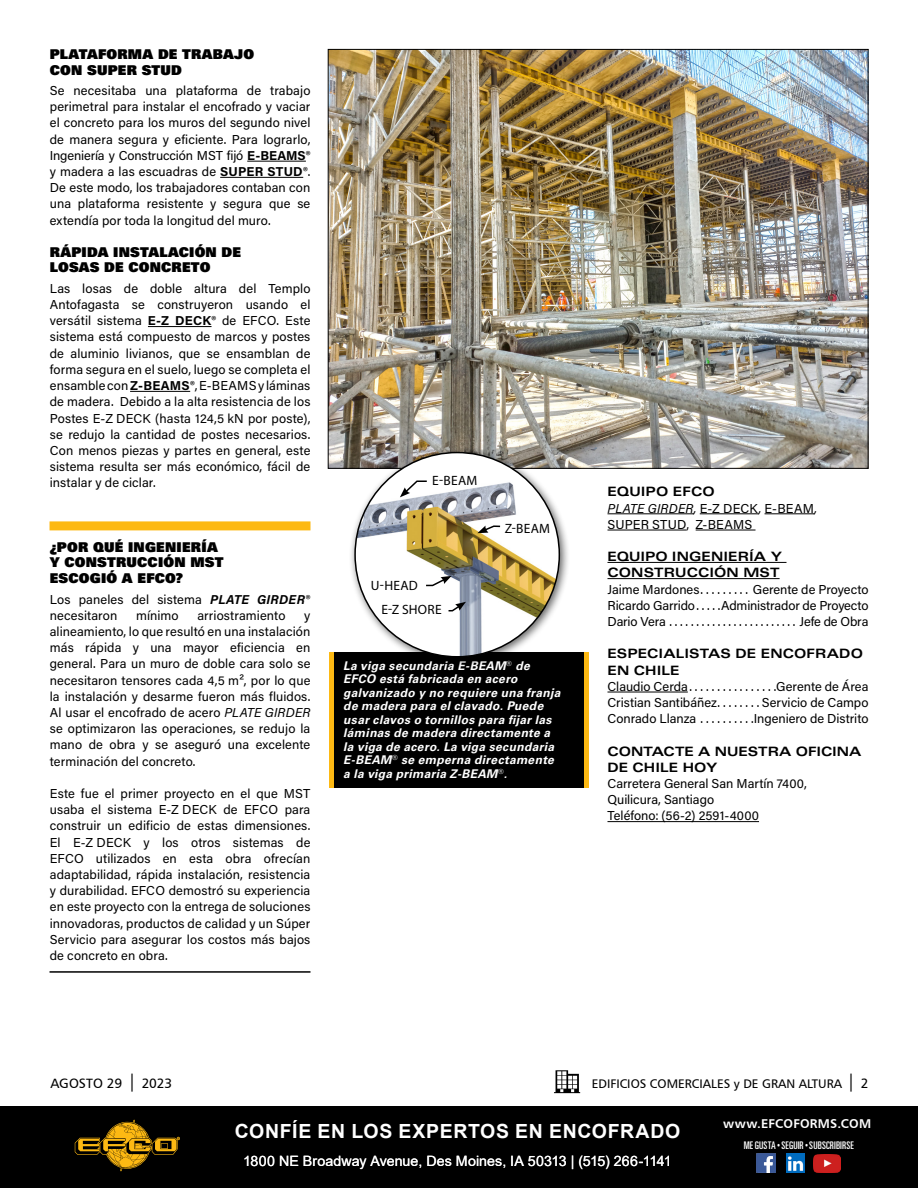
<style>
.page{position:relative;width:918px;height:1188px;background:#fff}
.page>*{position:absolute;margin:0;border:0;box-sizing:border-box;transform-origin:0 0}
.t1{font:700 19.5px "Arial";letter-spacing:.035em;color:#fff}
.t2{font:14.25px "Arial";letter-spacing:.005em;color:#fff}
.t3{font:13.5px/15.8px "Univers LT Std X Black";letter-spacing:.015em;color:#000}
.t4{font:13.5px "Myriad Pro";letter-spacing:.02em;color:#000}
.t5{font:13.5px "Humanist 777 BT Roman B";color:#000}
.t6{font:12.9px/16.2px "Acumin Pro";letter-spacing:.005em;color:#000;text-align:justify}
.t7{font:700 expanded 12.9px/16.2px "Univers LT Std";letter-spacing:.005em;color:#000}
.t8{font:12.9px "Acumin Pro";letter-spacing:-.015em;color:#000}
.t9{font:12.75px "Humanist 777 BT Bold B";letter-spacing:.015em;color:#fff}
.t10{font:12.45px "Humanist 777 BT Roman B";color:#000}
.t11{font:italic 700 12px/13.5px "Univers LT Std";letter-spacing:.03em;color:#fff}
.t12{font:ultra-condensed 10.5px "Univers LT Std";letter-spacing:.015em;color:#fff}
.s1{font-weight:700}
.s2{font-weight:700;font-style:italic}
.s3{font-style:italic}
.s4{font-family:"Arial Narrow";font-stretch:normal}
</style>
<div class="page">
<div style="left:0;top:1107px;width:918px;height:81px;background:#000"></div>
<svg style="left:75px;top:1120px;width:105px;height:51px"></svg>
<svg style="left:554px;top:1070px;width:26px;height:23px"></svg>
<img style="left:756px;top:1154px;width:19px;height:19px">
<img style="left:786px;top:1154px;width:19px;height:19px">
<img style="left:814px;top:1154px;width:27px;height:19px">
<hr style="left:247px;top:161px;width:59px;height:1px;background:#000">
<hr style="left:220px;top:177px;width:83px;height:1px;background:#000">
<hr style="left:148px;top:326px;width:64px;height:1px;background:#000">
<hr style="left:130px;top:391px;width:60px;height:1px;background:#000">
<img style="left:330px;top:51px;width:536px;height:416px">
<hr style="left:330px;top:652px;width:4px;height:135px;background:#fdb913">
<div style="left:334px;top:652px;width:250px;height:135px;background:#000"></div>
<hr style="left:584px;top:652px;width:4px;height:135px;background:#fdb913">
<div style="left:349px;top:446px;width:221px;height:222px;background:#000;opacity:.6"></div>
<img style="left:355px;top:453px;width:204px;height:204px;border-radius:101px">
<svg style="left:400px;top:480px;width:28px;height:17px"></svg>
<svg style="left:425px;top:576px;width:27px;height:11px"></svg>
<svg style="left:447px;top:602px;width:19px;height:10px"></svg>
<svg style="left:477px;top:525px;width:25px;height:8px"></svg>
<div style="left:50px;top:521px;width:261px;height:9px;background:#fdb913"></div>
<hr style="left:50px;top:971px;width:261px;height:2px;background:#000">
<hr style="left:607px;top:513px;width:87px;height:1px;background:#000">
<hr style="left:700px;top:513px;width:59px;height:1px;background:#000">
<hr style="left:765px;top:513px;width:50px;height:1px;background:#000">
<hr style="left:607px;top:530px;width:79px;height:1px;background:#000">
<hr style="left:696px;top:530px;width:60px;height:1px;background:#000">
<hr style="left:607px;top:562px;width:180px;height:1px;background:#000">
<hr style="left:607px;top:578px;width:173px;height:1px;background:#000">
<hr style="left:607px;top:692px;width:81px;height:1px;background:#000">
<hr style="left:607px;top:821px;width:152px;height:1px;background:#000">
<p class="t3" style="left:50px;top:46px;width:206px">PLATAFORMA DE TRABAJO<br>CON SUPER STUD</p>
<p class="t6" style="left:50px;top:82px;width:262px">Se necesitaba una plataforma de trabajo perimetral para instalar el encofrado y vaciar el concreto para los muros del segundo nivel de manera segura y eficiente. Para lograrlo, Ingeniería y Construcción MST fijó <span class="s1">E-BEAMS</span>® y madera a las escuadras de <span class="s1">SUPER STUD</span>®.<br>De este modo, los trabajadores contaban con una plataforma resistente y segura que se extendía por toda la longitud del muro.</p>
<p class="t3" style="left:50px;top:244px;width:193px">RÁPIDA INSTALACIÓN DE<br>LOSAS DE CONCRETO</p>
<p class="t6" style="left:50px;top:280px;width:262px">Las losas de doble altura del Templo Antofagasta se construyeron usando el versátil sistema <span class="s1">E-Z DECK</span>® de EFCO. Este sistema está compuesto de marcos y postes de aluminio livianos, que se ensamblan de forma segura en el suelo, luego se completa el ensamble con <span class="s1">Z-BEAMS</span>®, E-BEAMS y láminas de madera. Debido a la alta resistencia de los Postes E-Z DECK (hasta 124,5 kN por poste), se redujo la cantidad de postes necesarios.<br>Con menos piezas y partes en general, este sistema resulta ser más económico, fácil de instalar y de ciclar.</p>
<p class="t3" style="left:50px;top:539px;width:175px">¿POR QUÉ INGENIERÍA<br>Y CONSTRUCCIÓN MST<br>ESCOGIÓ A EFCO?</p>
<p class="t6" style="left:50px;top:591px;width:262px">Los paneles del sistema <span class="s2">PLATE GIRDER</span>® necesitaron</p>
<p class="t6" style="left:136px;top:607px;width:44px">mínimo</p>
<p class="t6" style="left:197px;top:607px;width:90px">arriostramiento</p>
<p class="t6" style="left:50px;top:607px;width:262px;text-indent:254px">y alineamiento, lo que resultó en una instalación más rápida y una mayor eficiencia en general. Para un muro de doble cara solo se necesitaron tensores cada 4,5 m², por lo que la instalación y desarme fueron más fluidos.<br>Al usar el encofrado de acero <span class="s3">PLATE GIRDER </span>se optimizaron las operaciones, se redujo la mano de obra y se aseguró una excelente terminación del concreto.</p>
<p class="t6" style="left:50px;top:785px;width:262px">Este fue el primer proyecto en el que MST usaba el sistema E-Z DECK de EFCO para construir un edificio de estas dimensiones.<br>El E-Z DECK y los otros sistemas de EFCO utilizados en esta obra ofrecían adaptabilidad, rápida instalación, resistencia y durabilidad. EFCO demostró su experiencia en este proyecto con la entrega de soluciones innovadoras, productos de calidad y un Súper Servicio para asegurar los costos más bajos de concreto en obra.</p>
<p class="t4" style="left:432px;top:473px;width:47px">E-BEAM</p>
<p class="t4" style="left:371px;top:577px;width:49px">U-HEAD</p>
<p class="t4" style="left:381px;top:602px;width:62px">E-Z SHORE</p>
<p class="t4" style="left:505px;top:520px;width:47px">Z-BEAM</p>
<p class="t11" style="left:343px;top:659px;width:219px">La viga secundaria E-BEAM<sup>®</sup> de<br>EFCO está fabricada en acero galvanizado y no requiere una franja de madera para el clavado. Puede usar clavos o tornillos para fijar las láminas de madera directamente a la viga de acero. La viga secundaria<br>E-BEAM<sup>®</sup> se emperna directamente a la viga primaria Z-BEAM<sup>®</sup>.</p>
<p class="t7" style="left:607px;top:484px;width:109px">EQUIPO EFCO</p>
<p class="t6" style="left:607px;top:499px;width:211px"><span class="s3">PLATE GIRDER,</span> E-Z DECK<span class="s3">,</span> E-BEAM<span class="s3">,<br></span>SUPER STUD, Z-BEAMS</p>
<p class="t7" style="left:607px;top:548px;width:176px">EQUIPO INGENIERÍA Y<br>CONSTRUCCIÓN MST</p>
<p class="t6" style="left:607px;top:580px;width:97px">Jaime Mardones .........</p>
<p class="t6" style="left:753px;top:580px;width:117px">Gerente de Proyecto</p>
<p class="t6" style="left:607px;top:597px;width:93px">Ricardo Garrido ....</p>
<p class="t8" style="left:721px;top:596px;width:149px">Administrador de Proyecto</p>
<p class="t8" style="left:608px;top:612px;width:62px">Dario Vera .........................</p>
<p class="t6" style="left:799px;top:613px;width:71px">Jefe de Obra</p>
<p class="t7" style="left:607px;top:646px;width:257px">ESPECIALISTAS DE ENCOFRADO<br>EN CHILE</p>
<p class="t6" style="left:607px;top:678px;width:86px">Claudio Cerda ...............</p>
<p class="t6" style="left:776px;top:678px;width:94px">Gerente de Área</p>
<p class="t6" style="left:607px;top:694px;width:114px">Cristian Santibáñez .......</p>
<p class="t6" style="left:762px;top:694px;width:108px">Servicio de Campo</p>
<p class="t6" style="left:607px;top:710px;width:93px">Conrado Llanza ..........</p>
<p class="t6" style="left:754px;top:710px;width:116px">Ingeniero de Distrito</p>
<p class="t7" style="left:607px;top:743px;width:256px">CONTACTE A NUESTRA OFICINA<br>DE CHILE HOY</p>
<p class="t6" style="left:607px;top:775px;width:201px;text-align:left">Carretera General San Martín 7400,<br>Quilicura, Santiago<br>Teléfono: (56-2) 2591-4000</p>
<p class="t5" style="left:50px;top:1075px;width:73px">AGOSTO 29</p>
<p class="t5" style="left:142px;top:1075px;width:32px">2023</p>
<p class="t10" style="left:592px;top:1076px;width:252px">EDIFICIOS COMERCIALES y DE GRAN ALTURA</p>
<p class="t5" style="left:861px;top:1075px;width:9px">2</p>
<h1 class="t1" style="left:235px;top:1117px;width:447px">CONFÍE EN LOS EXPERTOS EN ENCOFRADO</h1>
<p class="t2" style="left:243px;top:1151px;width:430px">1800 NE Broadway Avenue, Des Moines, IA 50313 | (515) 266-1141</p>
<p class="t9" style="left:723px;top:1115px;width:149px">www.EFCOFORMS.COM</p>
<p class="t12" style="left:744px;top:1139px;width:112px">ME GUSTA <span class="s4">•</span> SEGUIR <span class="s4">•</span> SUBSCRIBIRSE</p>
</div>
